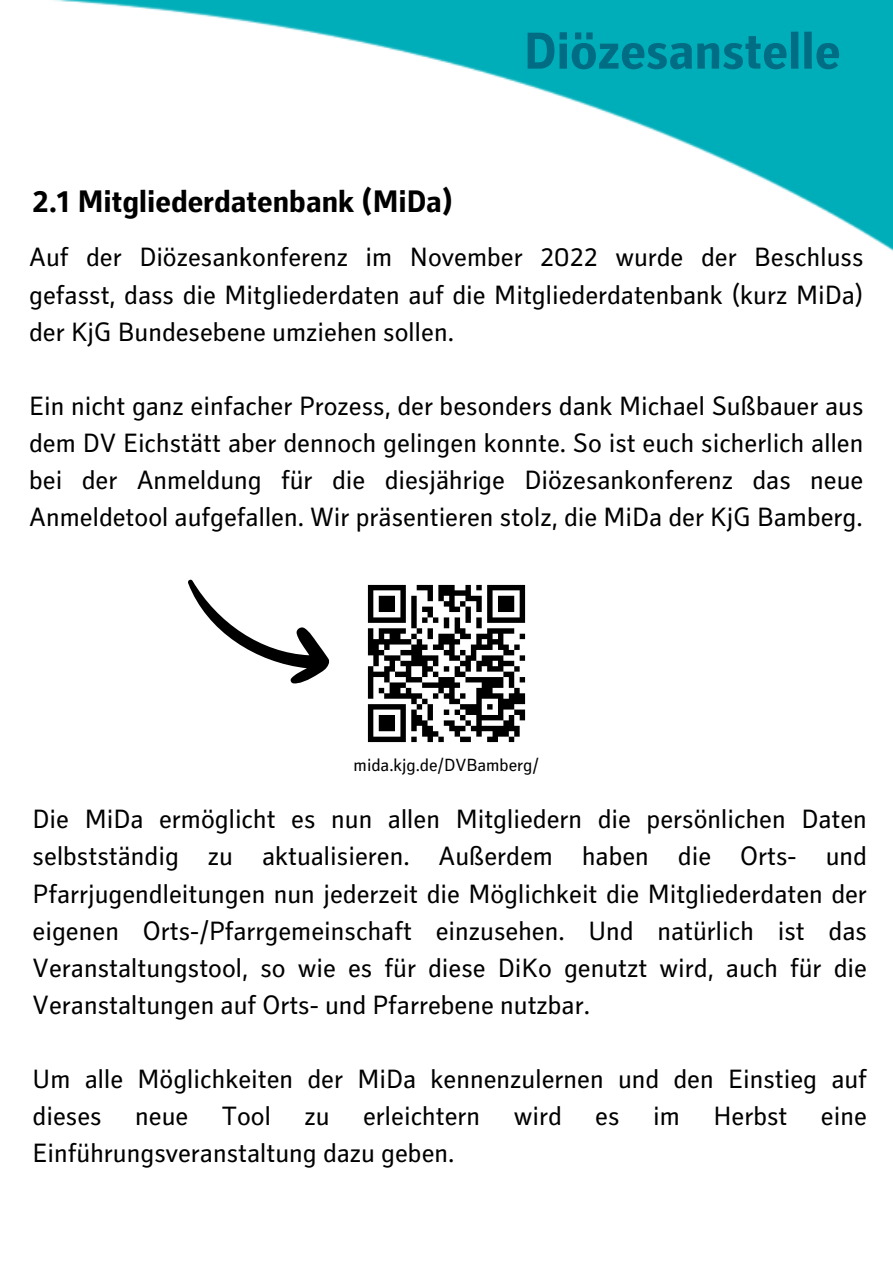
<style>
.page{position:relative;width:893px;height:1264px;background:#fff}
.page>*{position:absolute;margin:0;border:0;box-sizing:border-box;transform-origin:0 0}
.t1{font:700 52.5px "Secca Kj G";color:#006d84}
.t2{font:700 31.5px "Secca Kj G";color:#000}
.t3{font:27px/37px "Secca Kj G";color:#000;text-align:justify}
.t4{font:18px "Secca Kj G";color:#000}
</style>
<div class="page">
<img style="left:53px;top:0;width:839px;height:251px">
<svg style="left:367px;top:584px;width:159px;height:159px"></svg>
<svg style="left:188px;top:579px;width:142px;height:105px"></svg>
<p class="t2" style="left:33px;top:190px;width:422px">2.1 Mitgliederdatenbank (MiDa)</p>
<p class="t1" style="left:524px;top:31px;width:318px">Diözesanstelle</p>
<p class="t3" style="left:29px;top:242px;width:835px">Auf der Diözesankonferenz im November 2022 wurde der Beschluss gefasst, dass die Mitgliederdaten auf die Mitgliederdatenbank (kurz MiDa) der KjG Bundesebene umziehen sollen.</p>
<p class="t3" style="left:29px;top:390px;width:835px">Ein nicht ganz einfacher Prozess, der besonders dank Michael Sußbauer aus dem DV Eichstätt aber dennoch gelingen konnte. So ist euch sicherlich allen bei der Anmeldung für die diesjährige Diözesankonferenz das neue Anmeldetool aufgefallen. Wir präsentieren stolz, die MiDa der KjG Bamberg.</p>
<p class="t4" style="left:353px;top:758px;width:187px">mida.kjg.de/DVBamberg/</p>
<p class="t3" style="left:33px;top:804px;width:835px">Die MiDa ermöglicht es nun allen Mitgliedern die persönlichen Daten selbstständig zu aktualisieren. Außerdem haben die Orts- und Pfarrjugendleitungen nun jederzeit die Möglichkeit die Mitgliederdaten der eigenen Orts-/Pfarrgemeinschaft einzusehen. Und natürlich ist das Veranstaltungstool, so wie es für diese DiKo genutzt wird, auch für die Veranstaltungen auf Orts- und Pfarrebene nutzbar.</p>
<p class="t3" style="left:33px;top:1063px;width:835px">Um alle Möglichkeiten der MiDa kennenzulernen und den Einstieg auf dieses neue Tool zu erleichtern wird es im Herbst eine Einführungsveranstaltung dazu geben.</p>
</div>
